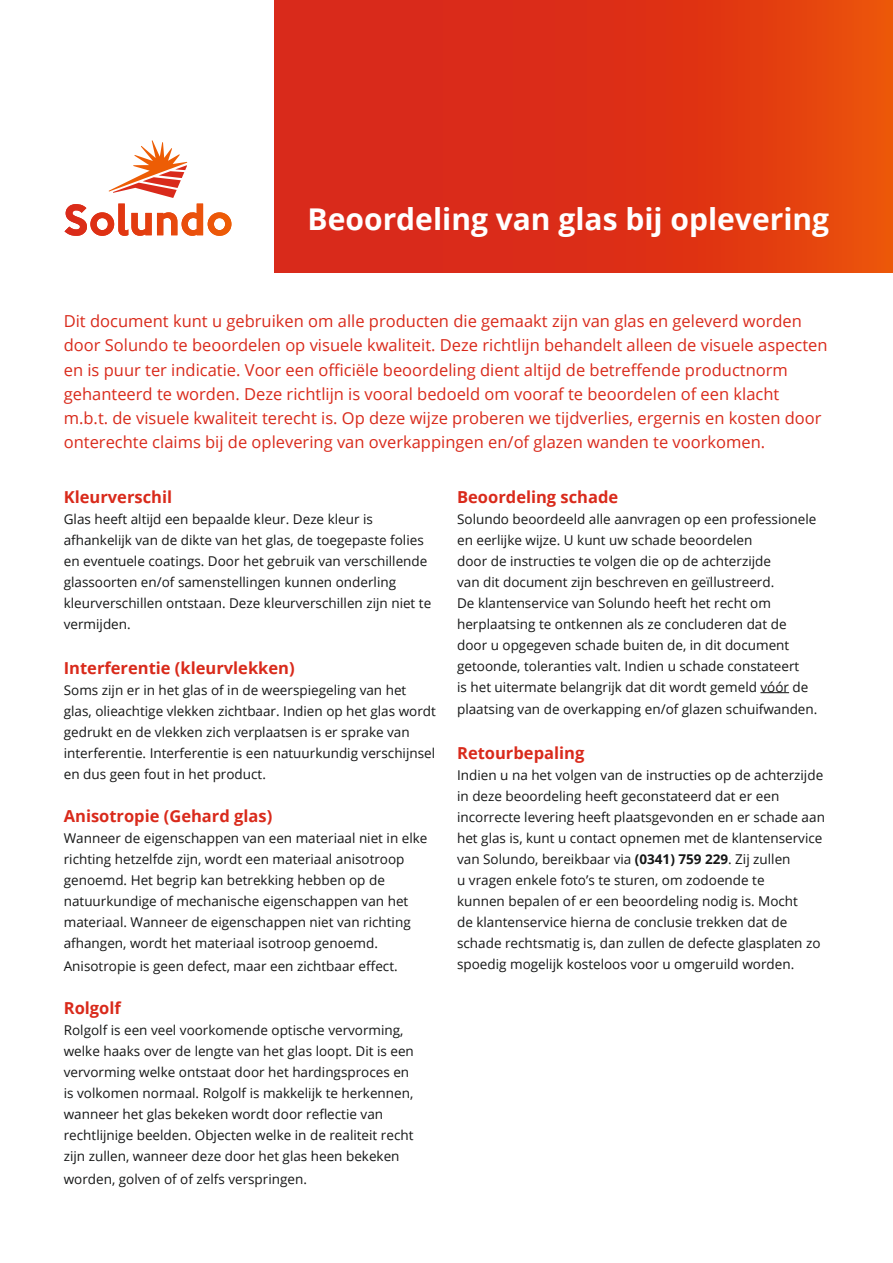
<style>
.page{position:relative;width:893px;height:1263px;background:#fff}
.page>*{position:absolute;margin:0;border:0;box-sizing:border-box;transform-origin:0 0}
.t1{font:700 30px "Open Sans";color:#fff}
.t2{font:16.5px/24px "Open Sans";color:#d92a1b}
.t3{font:700 16.5px "Open Sans";color:#d92a1b}
.t4{font:13.5px/21px "Open Sans";color:#151616}
.s1{font-weight:700}
</style>
<div class="page">
<svg style="left:274px;top:0;width:619px;height:272px;background:#dd3315"></svg>
<svg style="left:760px;top:692px;width:29px;height:1px"></svg>
<svg style="left:109px;top:140px;width:78px;height:58px"></svg>
<svg style="left:64px;top:204px;width:151px;height:32px"></svg>
<h1 class="t1" style="left:308px;top:198px;width:523px">Beoordeling van glas bij oplevering</h1>
<p class="t2" style="left:64px;top:309px;width:765px">Dit document kunt u gebruiken om alle producten die gemaakt zijn van glas en geleverd worden door Solundo te beoordelen op visuele kwaliteit. Deze richtlijn behandelt alleen de visuele aspecten en is puur ter indicatie. Voor een officiële beoordeling dient altijd de betreffende productnorm gehanteerd te worden. Deze richtlijn is vooral bedoeld om vooraf te beoordelen of een klacht m.b.t. de visuele kwaliteit terecht is. Op deze wijze proberen we tijdverlies, ergernis en kosten door onterechte claims bij de oplevering van overkappingen en/of glazen wanden te voorkomen.</p>
<p class="t3" style="left:457px;top:485px;width:163px">Beoordeling schade</p>
<p class="t4" style="left:457px;top:508px;width:361px">Solundo beoordeeld alle aanvragen op een professionele en eerlijke wijze. U kunt uw schade beoordelen<br>door de instructies te volgen die op de achterzijde<br>van dit document zijn beschreven en geïllustreerd.<br>De klantenservice van Solundo heeft het recht om herplaatsing te ontkennen als ze concluderen dat de door u opgegeven schade buiten de, in dit document getoonde, toleranties valt. Indien u schade constateert<br>is het uitermate belangrijk dat dit wordt gemeld vóór de</p>
<p class="t4" style="left:457px;top:698px;width:362px">plaatsing van de overkapping en/of glazen schuifwanden.</p>
<p class="t3" style="left:457px;top:741px;width:129px">Retourbepaling</p>
<p class="t4" style="left:457px;top:764px;width:369px">Indien u na het volgen van de instructies op de achterzijde in deze beoordeling heeft geconstateerd dat er een incorrecte levering heeft plaatsgevonden en er schade aan het glas is, kunt u contact opnemen met de klantenservice van Solundo, bereikbaar via <span class="s1">(0341) 759 229</span>. Zij zullen<br>u vragen enkele foto’s te sturen, om zodoende te<br>kunnen bepalen of er een beoordeling nodig is. Mocht<br>de klantenservice hierna de conclusie trekken dat de schade rechtsmatig is, dan zullen de defecte glasplaten zo spoedig mogelijk kosteloos voor u omgeruild worden.</p>
<p class="t3" style="left:64px;top:485px;width:110px">Kleurverschil</p>
<p class="t4" style="left:64px;top:508px;width:369px">Glas heeft altijd een bepaalde kleur. Deze kleur is afhankelijk van de dikte van het glas, de toegepaste folies en eventuele coatings. Door het gebruik van verschillende glassoorten en/of samenstellingen kunnen onderling kleurverschillen ontstaan. Deze kleurverschillen zijn niet te vermijden.</p>
<p class="t3" style="left:64px;top:656px;width:232px">Interferentie (kleurvlekken)</p>
<p class="t4" style="left:64px;top:679px;width:374px">Soms zijn er in het glas of in de weerspiegeling van het glas, olieachtige vlekken zichtbaar. Indien op het glas wordt gedrukt en de vlekken zich verplaatsen is er sprake van interferentie. Interferentie is een natuurkundig verschijnsel en dus geen fout in het product.</p>
<p class="t3" style="left:64px;top:804px;width:210px">Anisotropie (Gehard glas)</p>
<p class="t4" style="left:64px;top:827px;width:365px">Wanneer de eigenschappen van een materiaal niet in elke richting hetzelfde zijn, wordt een materiaal anisotroop genoemd. Het begrip kan betrekking hebben op de natuurkundige of mechanische eigenschappen van het materiaal. Wanneer de eigenschappen niet van richting afhangen, wordt het materiaal isotroop genoemd.</p>
<p class="t4" style="left:64px;top:955px;width:335px">Anisotropie is geen defect, maar een zichtbaar effect.</p>
<p class="t3" style="left:64px;top:996px;width:59px">Rolgolf</p>
<p class="t4" style="left:64px;top:1019px;width:352px">Rolgolf is een veel voorkomende optische vervorming, welke haaks over de lengte van het glas loopt. Dit is een vervorming welke ontstaat door het hardingsproces en is volkomen normaal. Rolgolf is makkelijk te herkennen, wanneer het glas bekeken wordt door reflectie van rechtlijnige beelden. Objecten welke in de realiteit recht zijn zullen, wanneer deze door het glas heen bekeken</p>
<p class="t4" style="left:64px;top:1168px;width:245px">worden, golven of of zelfs verspringen.</p>
</div>
